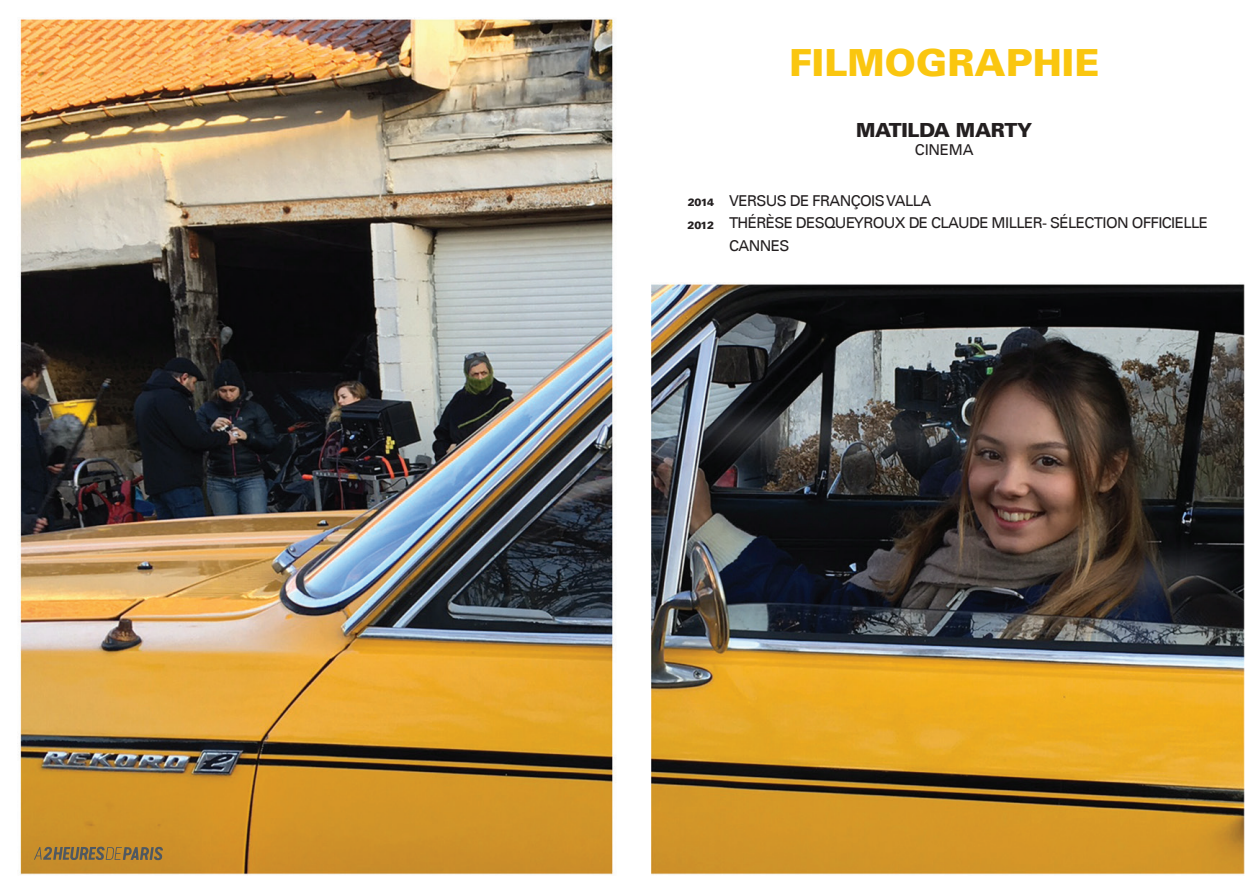
<style>
.page{position:relative;width:1259px;height:893px;background:#fff}
.page>*{position:absolute;margin:0;border:0;box-sizing:border-box;transform-origin:0 0}
.t1{font:900 37.5px "Univers LT";color:#fac60f}
.t2{font:900 19.5px "Univers LT";letter-spacing:-.02em;color:#231f20}
.t3{font:15px/22.5px "Univers LT";letter-spacing:-.04em;color:#231f20}
.t4{font:900 10.5px/22.5px "Univers LT";letter-spacing:-.055em;color:#231f20}
</style>
<div class="page">
<img style="left:17px;top:18px;width:1228px;height:857px">
<div style="left:631px;top:0;width:628px;height:281px;background:#fff"></div>
<svg style="left:34px;top:846px;width:129px;height:14px;background:#927542"></svg>
<h1 class="t1" style="left:789px;top:39px;width:312px">FILMOGRAPHIE</h1>
<h2 class="t2" style="left:856px;top:117px;width:178px">MATILDA MARTY</h2>
<p class="t3" style="left:915px;top:138px;width:60px">CINEMA</p>
<p class="t4" style="left:687px;top:191px;width:28px">2014<br>2012</p>
<p class="t3" style="left:729px;top:189px;width:480px">VERSUS DE FRANÇOIS VALLA<br>THÉRÈSE DESQUEYROUX DE CLAUDE MILLER- SÉLECTION OFFICIELLE<br>CANNES</p>
</div>
